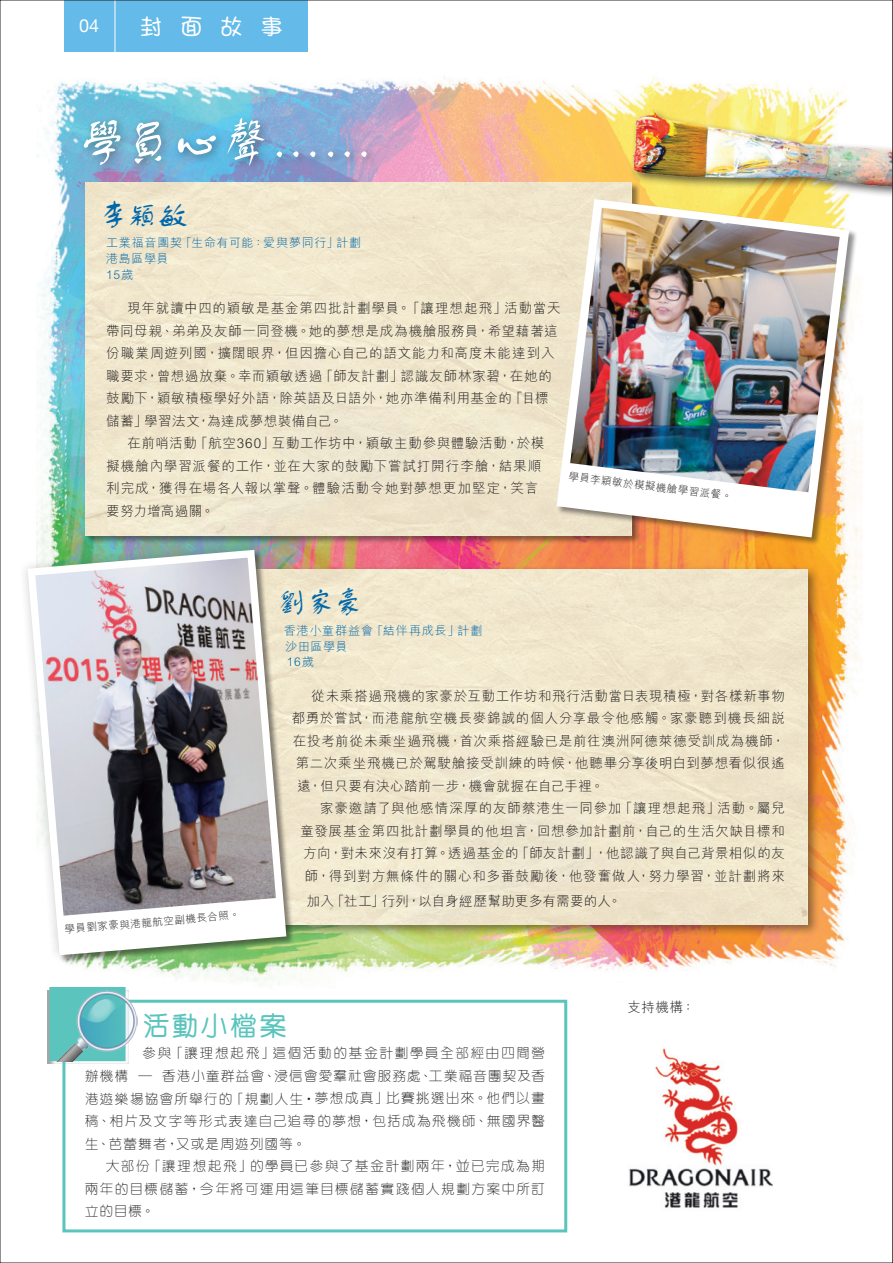
<style>
.page{position:relative;width:893px;height:1263px;background:#fff}
.page>*{position:absolute;margin:0;border:0;box-sizing:border-box;transform-origin:0 0}
.t1{font:500 52.5px "C Su HK";color:#fff}
.t2{font:500 30px "C Su HK";letter-spacing:-.055em;color:#0067aa}
.t3{font:500 27px "M Yuen HK";letter-spacing:.08em;color:#5ac4bd}
.t4{font:500 22.5px "M Young HKS";color:#fff}
.t5{font:18px "Helvetica Neue";color:#fff}
.t6{font:300 13.5px/22.5px "M Hei HK";letter-spacing:.055em;color:#231f20;text-align:right}
.t7{font:300 13.5px/22.5px "M Yuen HK";letter-spacing:.11em;color:#231f20;text-align:justify}
.t8{font:300 13.5px "M Hei HK";letter-spacing:.025em;color:#231f20}
.t9{font:300 13.5px "M Hei HK";letter-spacing:.035em;color:#231f20}
.t10{font:300 13.5px "M Hei HK";letter-spacing:.075em;color:#231f20}
.t11{font:300 13.5px "M Hei HK";letter-spacing:.02em;color:#231f20}
.t12{font:300 12px/15.8px "M Hei HK";letter-spacing:.065em;color:#0067aa}
.t13{font:300 10.5px "M Hei HK";color:#231f20}
</style>
<div class="page">
<div style="left:47px;top:985px;width:81px;height:79px;background:#231f20;opacity:.4"></div>
<img style="left:36px;top:76px;width:826px;height:913px">
<div style="left:251px;top:565px;width:569px;height:372px;background:#231f20;opacity:.5"></div>
<div style="left:297px;top:569px;width:511px;height:355px;background:#f0e7cd"></div>
<div style="left:629px;top:107px;width:264px;height:91px;background:#231f20;opacity:.7"></div>
<img style="left:624px;top:108px;width:267px;height:83px">
<div style="left:64px;top:0;width:244px;height:51px;background:#64bae9"></div>
<div style="left:79px;top:114px;width:298px;height:61px;background:#231f20;opacity:.45"></div>
<img style="left:25px;top:539px;width:272px;height:426px">
<div style="left:49px;top:987px;width:77px;height:74px;background:#5ac4bd;border:2px solid #5ac4bd"></div>
<div style="left:85px;top:183px;width:547px;height:352px;background:#f0e7ce"></div>
<div style="left:28px;top:550px;width:267px;height:414px;background:#231f20;opacity:.5"></div>
<svg style="left:27px;top:550px;width:259px;height:405px"></svg>
<div style="left:62px;top:1000px;width:505px;height:232px;border:3px solid #5ac4bd"></div>
<hr style="left:115px;top:0;width:1px;height:67px;background:#fff">
<div style="left:557px;top:199px;width:301px;height:347px;background:#231f20;opacity:.5"></div>
<svg style="left:557px;top:199px;width:292px;height:338px"></svg>
<img style="left:570px;top:208px;width:270px;height:284px">
<img style="left:35px;top:558px;width:241px;height:358px">
<img style="left:629px;top:1048px;width:143px;height:160px">
<img style="left:54px;top:989px;width:84px;height:72px">
<h1 class="t5" style="left:79px;top:15px;width:22px">04</h1>
<h1 class="t4" style="left:140px;top:11px;width:144px">封面故事</h1>
<h1 class="t1" style="left:77px;top:105px;width:299px">學員心聲⋯⋯</h1>
<h2 class="t2" style="left:99px;top:193px;width:91px">李穎敏</h2>
<h3 class="t12" style="left:106px;top:235px;width:256px">工業福音團契「生命有可能：愛與夢同行」計劃港島區學員<br>15歲</h3>
<p class="t6" style="left:128px;top:297px;width:435px">現年就讀中四的穎敏是基金第四批計劃學員。「讓理想起飛」活動當天</p>
<p class="t6" style="left:106px;top:319px;width:453px">帶同母親、弟弟及友師一同登機。她的夢想是成為機艙服務員，希望藉著這</p>
<p class="t6" style="left:106px;top:342px;width:450px">份職業周遊列國，擴闊眼界，但因擔心自己的語文能力和高度未能達到入</p>
<p class="t6" style="left:106px;top:364px;width:447px">職要求，曾想過放棄。幸而穎敏透過「師友計劃」認識友師林家碧，在她的</p>
<p class="t9" style="left:106px;top:389px;width:444px">鼓勵下，穎敏積極學好外語，除英語及日語外，她亦準備利用基金的「目標</p>
<p class="t6" style="left:106px;top:409px;width:238px">儲蓄」學習法文，為達成夢想裝備自己。</p>
<p class="t6" style="left:128px;top:432px;width:418px">在前哨活動「航空360」互動工作坊中，穎敏主動參與體驗活動，於模</p>
<p class="t6" style="left:106px;top:454px;width:436px">擬機艙內學習派餐的工作，並在大家的鼓勵下嘗試打開行李艙，結果順</p>
<p class="t10" style="left:106px;top:479px;width:434px">利完成，獲得在場各人報以掌聲。體驗活動令她對夢想更加堅定，笑言</p>
<p class="t11" style="left:106px;top:501px;width:110px">要努力增高過關。</p>
<p class="t13" style="left:569px;top:469px;width:166px;rotate:7deg">學員李穎敏於模擬機艙學習派餐。</p>
<p class="t13" style="left:64px;top:922px;width:177px;rotate:-5deg">學員劉家豪與港龍航空副機長合照。</p>
<h2 class="t2" style="left:277px;top:581px;width:87px">劉家豪</h2>
<h3 class="t12" style="left:284px;top:622px;width:200px">香港小童群益會「結伴再成長」計劃沙田區學員<br>16歲</h3>
<p class="t6" style="left:311px;top:684px;width:475px">從未乘搭過飛機的家豪於互動工作坊和飛行活動當日表現積極，對各樣新事物</p>
<p class="t6" style="left:291px;top:707px;width:495px">都勇於嘗試，而港龍航空機長麥錦誠的個人分享最令他感觸。家豪聽到機長細說</p>
<p class="t6" style="left:293px;top:729px;width:493px">在投考前從未乘坐過飛機，首次乘搭經驗已是前往澳洲阿德萊德受訓成為機師，</p>
<p class="t6" style="left:296px;top:752px;width:490px">第二次乘坐飛機已於駕駛艙接受訓練的時候，他聽畢分享後明白到夢想看似很遙</p>
<p class="t8" style="left:297px;top:776px;width:308px">遠，但只要有決心踏前一步，機會就握在自己手裡。</p>
<p class="t6" style="left:300px;top:797px;width:486px">家豪邀請了與他感情深厚的友師蔡港生一同參加「讓理想起飛」活動。屬兒<br>童發展基金第四批計劃學員的他坦言，回想參加計劃前，自己的生活欠缺目標和方向，對未來沒有打算。透過基金的「師友計劃」，他認識了與自己背景相似的友師，得到對方無條件的關心和多番鼓勵後，他發奮做人，努力學習，並計劃將來</p>
<p class="t8" style="left:306px;top:891px;width:316px">加入「社工」行列，以自身經歷幫助更多有需要的人。</p>
<h2 class="t3" style="left:143px;top:1007px;width:145px">活動小檔案</h2>
<p class="t7" style="left:85px;top:1041px;width:462px;text-indent:57px">參與「讓理想起飛」這個活動的基金計劃學員全部經由四間營辦機構 ─ 香港小童群益會、浸信會愛羣社會服務處、工業福音團契及香港遊樂場協會所舉行的「規劃人生 <sup>●</sup> 夢想成真」比賽挑選出來。他們以畫稿、相片及文字等形式表達自己追尋的夢想，包括成為飛機師、無國界醫生、芭蕾舞者，又或是周遊列國等。</p>
<p class="t7" style="left:85px;top:1154px;width:462px;text-indent:21px">大部份「讓理想起飛」的學員已參與了基金計劃兩年，並已完成為期兩年的目標儲蓄，今年將可運用這筆目標儲蓄實踐個人規劃方案中所訂立的目標。</p>
<p class="t6" style="left:627px;top:995px;width:69px">支持機構：</p>
</div>
